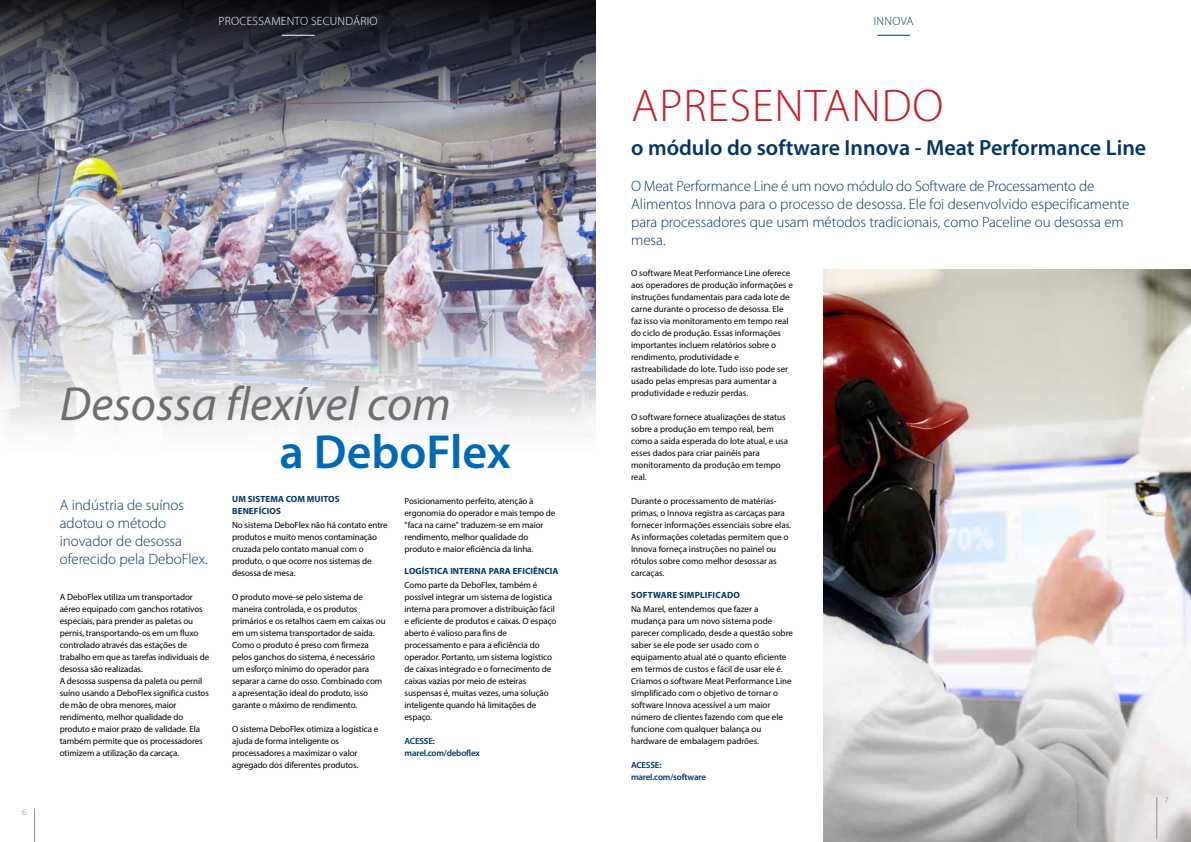
<style>
.page{position:relative;width:1191px;height:842px;background:#fff}
.page>*{position:absolute;margin:0;border:0;box-sizing:border-box;transform-origin:0 0}
.t1{font:italic 48px "Myriad Pro";color:#706f6f}
.t2{font:600 48px "Myriad Pro";color:#0069b4}
.t3{font:300 46px "Myriad Pro";letter-spacing:.02em;color:#c51f27}
.t4{font:600 22px "Myriad Pro";color:#023467}
.t5{font:300 15px/18px "Myriad Pro";color:#023467}
.t6{font:300 12px "Myriad Pro";letter-spacing:.02em;color:#fff}
.t7{font:300 12px "Myriad Pro";letter-spacing:.02em;color:#023467}
.t8{font:9px/12px "Myriad Pro";letter-spacing:-.01em;color:#000}
.t9{font:700 9px/12px "Myriad Pro";letter-spacing:.01em;color:#023467}
.t10{font:600 9px/12px "Myriad Pro";letter-spacing:-.02em;color:#023467}
.t11{font:300 9px "Myriad Pro";color:#828981}
</style>
<div class="page">
<img style="left:0;top:136px;width:595px;height:293px">
<svg style="left:0;top:0;width:595px;height:136px;background:#4a4c58"></svg>
<img style="left:823px;top:269px;width:368px;height:573px">
<hr style="left:282px;top:35px;width:32px;height:1px;background:#fff">
<hr style="left:34px;top:808px;width:1px;height:34px;background:#83929b">
<hr style="left:877px;top:35px;width:33px;height:1px;background:#023467">
<hr style="left:1156px;top:797px;width:1px;height:42px;background:#83929b">
<h3 class="t6" style="left:219px;top:14px;width:160px">PROCESSAMENTO SECUNDÁRIO</h3>
<p class="t11" style="left:22px;top:806px;width:6px">6</p>
<h1 class="t1" style="left:60px;top:374px;width:392px">Desossa flexível com</h1>
<h1 class="t2" style="left:279px;top:421px;width:233px">a DeboFlex</h1>
<h3 class="t5" style="left:60px;top:495px;width:150px">A indústria de suínos adotou o método inovador de desossa oferecido pela DeboFlex.</h3>
<p class="t8" style="left:60px;top:591px;width:151px">A DeboFlex utiliza um transportador aéreo equipado com ganchos rotativos especiais, para prender as paletas ou pernis, transportando-os em um fluxo controlado através das estações de trabalho em que as tarefas individuais de desossa são realizadas.<br>A desossa suspensa da paleta ou pernil suíno usando a DeboFlex significa custos de mão de obra menores, maior rendimento, melhor qualidade do produto e maior prazo de validade. Ela também permite que os processadores otimizem a utilização da carcaça.</p>
<p class="t9" style="left:232px;top:493px;width:109px">UM SISTEMA COM MUITOS<br>BENEFÍCIOS</p>
<p class="t8" style="left:232px;top:519px;width:157px">No sistema DeboFlex não há contato entre produtos e muito menos contaminação cruzada pelo contato manual com o produto, o que ocorre nos sistemas de desossa de mesa.</p>
<p class="t8" style="left:232px;top:591px;width:155px">O produto move-se pelo sistema de maneira controlada, e os produtos primários e os retalhos caem em caixas ou em um sistema transportador de saída.<br>Como o produto é preso com firmeza pelos ganchos do sistema, é necessário um esforço mínimo do operador para separar a carne do osso. Combinado com a apresentação ideal do produto, isso garante o máximo de rendimento.</p>
<p class="t8" style="left:232px;top:723px;width:148px">O sistema DeboFlex otimiza a logística e ajuda de forma inteligente os processadores a maximizar o valor agregado dos diferentes produtos.</p>
<p class="t8" style="left:404px;top:495px;width:152px">Posicionamento perfeito, atenção à ergonomia do operador e mais tempo de "faca na carne" traduzem-se em maior rendimento, melhor qualidade do produto e maior eficiência da linha.</p>
<p class="t9" style="left:405px;top:565px;width:155px">LOGÍSTICA INTERNA PARA EFICIÊNCIA</p>
<p class="t8" style="left:404px;top:579px;width:153px">Como parte da DeboFlex, também é possível integrar um sistema de logística interna para promover a distribuição fácil e eficiente de produtos e caixas. O espaço aberto é valioso para fins de processamento e para a eficiência do operador. Portanto, um sistema logístico de caixas integrado e o fornecimento de caixas vazias por meio de esteiras suspensas é, muitas vezes, uma solução inteligente quando há limitações de espaço.</p>
<p class="t10" style="left:404px;top:735px;width:77px">ACESSE: marel.com/deboflex</p>
<h3 class="t7" style="left:874px;top:14px;width:41px">INNOVA</h3>
<h2 class="t3" style="left:631px;top:77px;width:313px">APRESENTANDO</h2>
<h3 class="t4" style="left:631px;top:133px;width:517px">o módulo do software Innova - Meat Performance Line</h3>
<p class="t5" style="left:631px;top:177px;width:500px">O Meat Performance Line é um novo módulo do Software de Processamento de Alimentos Innova para o processo de desossa. Ele foi desenvolvido especificamente para processadores que usam métodos tradicionais, como Paceline ou desossa em mesa.</p>
<p class="t8" style="left:631px;top:267px;width:163px">O software Meat Performance Line oferece aos operadores de produção informações e instruções fundamentais para cada lote de carne durante o processo de desossa. Ele faz isso via monitoramento em tempo real do ciclo de produção. Essas informações importantes incluem relatórios sobre o rendimento, produtividade e rastreabilidade do lote. Tudo isso pode ser usado pelas empresas para aumentar a produtividade e reduzir perdas.</p>
<p class="t8" style="left:631px;top:411px;width:159px">O software fornece atualizações de status sobre a produção em tempo real, bem como a saída esperada do lote atual, e usa esses dados para criar painéis para monitoramento da produção em tempo real.</p>
<p class="t8" style="left:631px;top:495px;width:161px">Durante o processamento de matérias&shy;primas, o Innova registra as carcaças para fornecer informações essenciais sobre elas.<br>As informações coletadas permitem que o Innova forneça instruções no painel ou rótulos sobre como melhor desossar as carcaças.</p>
<p class="t9" style="left:631px;top:589px;width:110px">SOFTWARE SIMPLIFICADO</p>
<p class="t8" style="left:631px;top:603px;width:164px">Na Marel, entendemos que fazer a mudança para um novo sistema pode parecer complicado, desde a questão sobre saber se ele pode ser usado com o equipamento atual até o quanto eficiente em termos de custos e fácil de usar ele é.<br>Criamos o software Meat Performance Line simplificado com o objetivo de tornar o software Innova acessível a um maior número de clientes fazendo com que ele funcione com qualquer balança ou hardware de embalagem padrões.</p>
<p class="t10" style="left:631px;top:759px;width:77px">ACESSE: marel.com/software</p>
<p class="t11" style="left:1164px;top:795px;width:6px">7</p>
</div>
